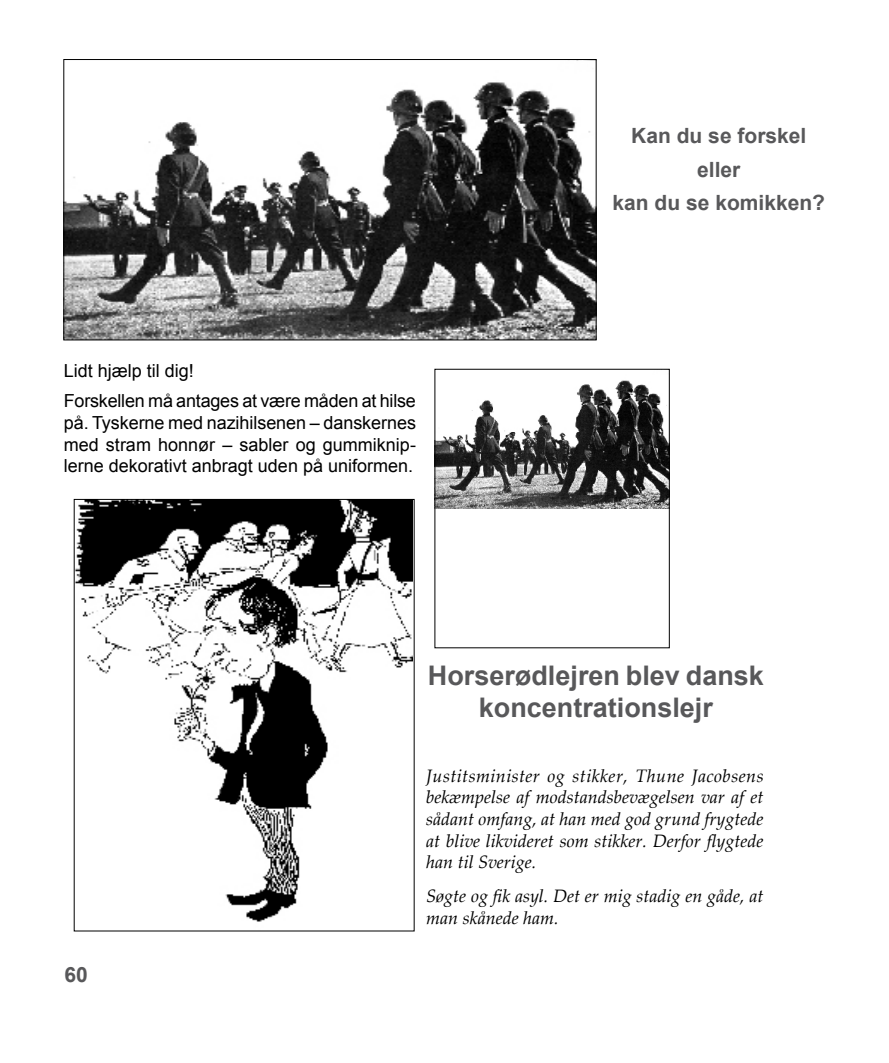
<style>
.page{position:relative;width:889px;height:1063px;background:#fff}
.page>*{position:absolute;margin:0;border:0;box-sizing:border-box;transform-origin:0 0}
.t1{font:700 27px/32.4px "Arial";color:#58585a;text-align:center}
.t2{font:700 21px/33.8px "Arial";color:#58585a;text-align:center}
.t3{font:italic 18px/21.6px "Palatino Linotype";color:#000;text-align:justify}
.t4{font:18px/21.6px "Arial";color:#000}
</style>
<div class="page">
<img style="left:76px;top:501px;width:336px;height:421px">
<div style="left:74px;top:499px;width:340px;height:432px;border:1px solid #000"></div>
<img style="left:66px;top:82px;width:528px;height:256px">
<div style="left:64px;top:59px;width:532px;height:281px;border:1px solid #000"></div>
<img style="left:437px;top:380px;width:230px;height:129px">
<p class="t4" style="left:64px;top:356px;width:354px;line-height:30.2px">Lidt hjælp til dig!<br>Forskellen må antages at være måden at hilse</p>
<p class="t4" style="left:64px;top:412px;width:354px;text-align:justify">på. Tyskerne med nazihilsenen – danskernes med stram honnør – sabler og gummiknip&shy;lerne dekorativt anbragt uden på uniformen.</p>
<p class="t2" style="left:612px;top:119px;width:214px">Kan du se forskel eller<br>kan du se komikken?</p>
<p class="t2" style="left:65px;top:958px;width:25px">60</p>
<h1 class="t1" style="left:428px;top:660px;width:337px">Horserødlejren blev dansk koncentrationslejr</h1>
<p class="t3" style="left:426px;top:764px;width:339px">Justitsminister og stikker, Thune Jacobsens bekæmpelse af modstandsbevægelsen var af et sådant omfang, at han med god grund frygtede at blive likvideret som stikker. Derfor flygtede han til Sverige.</p>
<p class="t3" style="left:426px;top:885px;width:339px">Søgte og fik asyl. Det er mig stadig en gåde, at man skånede ham.</p>
</div>
